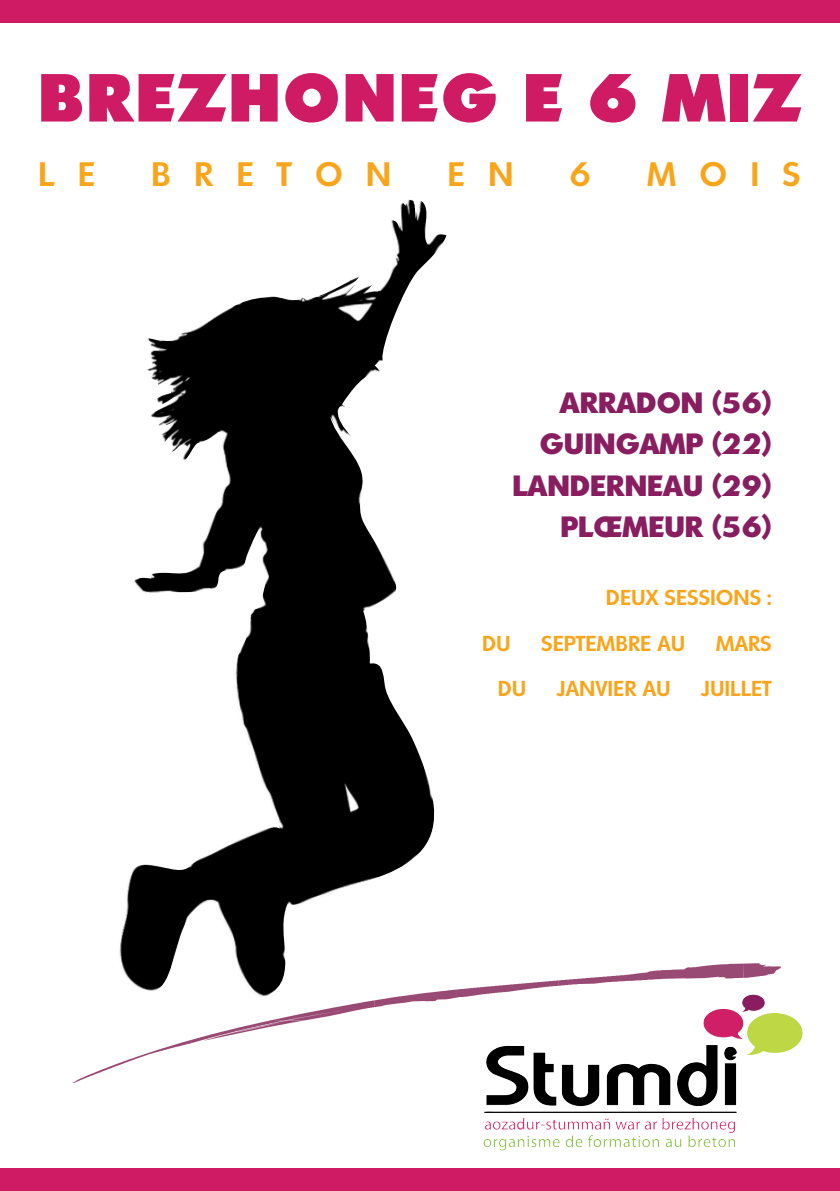
<style>
.page{position:relative;width:840px;height:1191px;background:#fff}
.page>*{position:absolute;margin:0;border:0;box-sizing:border-box;transform-origin:0 0}
.t1{font:900 68px "Sharnay";letter-spacing:.05em;color:#ce1b64}
.t2{font:700 34px "Sharnay";letter-spacing:.68em;color:#f9a51b}
.t3{font:800 29.4px/41px "Sharnay";color:#881d5f;text-align:right}
.t4{font:700 21.6px "Sharnay";color:#f9a51b}
</style>
<div class="page">
<svg style="left:74px;top:963px;width:706px;height:119px"></svg>
<img style="left:115px;top:199px;width:335px;height:814px">
<div style="left:0;top:0;width:839px;height:23px;background:#ce1b64"></div>
<div style="left:0;top:1168px;width:839px;height:23px;background:#ce1b64"></div>
<img style="left:484px;top:1045px;width:252px;height:68px">
<h1 class="t1" style="left:39px;top:57px;width:763px">BREZHONEG E 6 MIZ</h1>
<p class="t2" style="left:38px;top:155px;width:58px">L E</p>
<p class="t2" style="left:151px;top:155px;width:242px">BRETON</p>
<p class="t2" style="left:447px;top:155px;width:68px">E N</p>
<p class="t2" style="left:569px;top:155px;width:23px">6</p>
<p class="t2" style="left:646px;top:155px;width:155px">MOIS</p>
<p class="t3" style="left:512px;top:382px;width:261px">ARRADON (56)<br>GUINGAMP (22)<br>LANDERNEAU (29)<br>PLŒMEUR (56)</p>
<p class="t4" style="left:605px;top:585px;width:167px">DEUX SESSIONS :</p>
<p class="t4" style="left:482px;top:631px;width:30px">DU</p>
<p class="t4" style="left:541px;top:631px;width:145px">SEPTEMBRE AU</p>
<p class="t4" style="left:715px;top:631px;width:57px">MARS</p>
<p class="t4" style="left:497px;top:676px;width:30px">DU</p>
<p class="t4" style="left:556px;top:676px;width:115px">JANVIER AU</p>
<p class="t4" style="left:700px;top:676px;width:72px">JUILLET</p>
</div>
